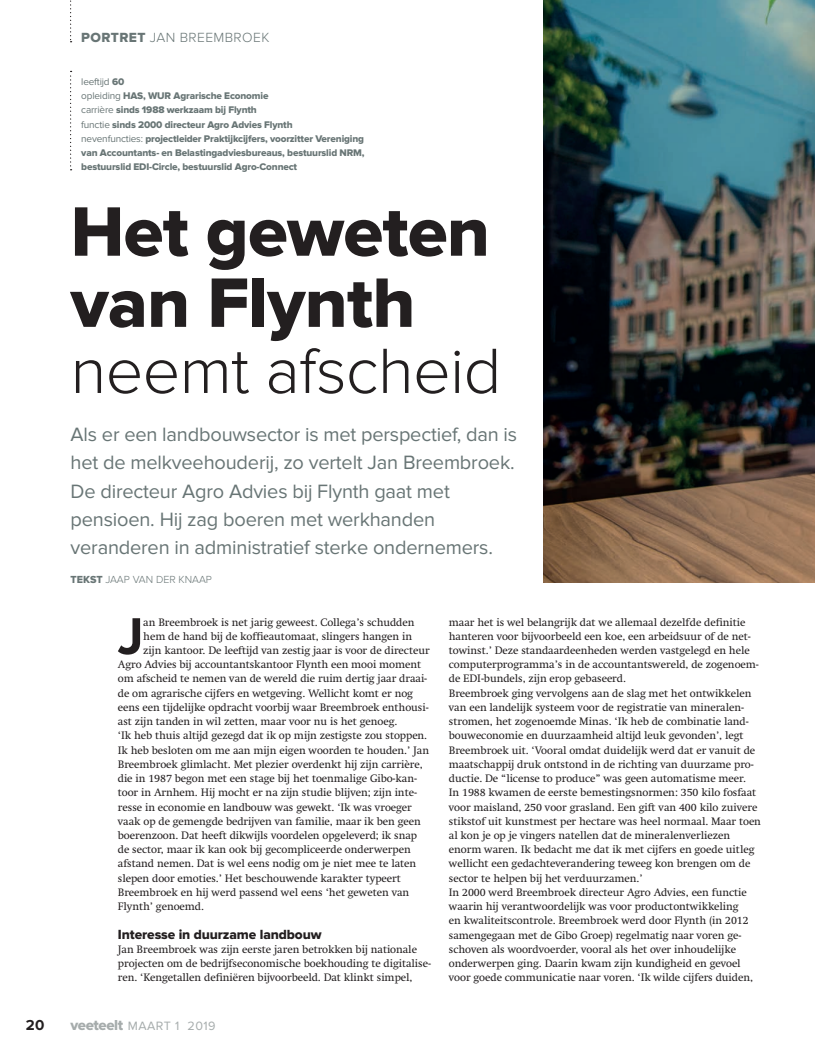
<style>
.page{position:relative;width:815px;height:1052px;background:#fff}
.page>*{position:absolute;margin:0;border:0;box-sizing:border-box;transform-origin:0 0}
.t1{font:72.5px/71.1px "Proxima Nova Extrabld";letter-spacing:-.01em;color:#231f20}
.t2{font:300 66.25px "Proxima Nova";letter-spacing:-.01em;color:#231f20}
.t3{font:700 53.62px "Proxima Nova";color:#231f20}
.t4{font:20px/28.5px "Proxima Nova";letter-spacing:-.01em;color:#687575}
.t5{font:700 15px "Proxima Nova";color:#231f20}
.t6{font:13.75px "Proxima Nova Extrabld";letter-spacing:-.005em;color:#231f20}
.t7{font:300 13.75px "Proxima Nova";letter-spacing:.03em;color:#687575}
.t8{font:12.5px "Proxima Nova";color:#a6acac}
.t9{font:11px/14.2px "Swift LT Pro";letter-spacing:-.005em;color:#231f20}
.t10{font:300 10.62px "Proxima Nova";color:#687575}
.t11{font:10px/14.2px "Proxima Nova Extrabld";letter-spacing:-.015em;color:#687575}
.t12{font:10px "Proxima Nova";letter-spacing:-.015em;color:#687575}
.s1{font-family:"Proxima Nova Extrabld";font-weight:400}
.s2{font-family:"Proxima Nova Extrabld"}
.s3{font-family:"Proxima Nova"}
.s4{font-family:"Proxima Nova Extrabld";font-size:15px}
</style>
<div class="page">
<img style="left:543px;top:0;width:271px;height:583px">
<svg style="left:70px;top:71px;width:2px;height:99px"></svg>
<svg style="left:70px;top:0;width:2px;height:42px"></svg>
<p class="t7" style="left:81px;top:30px;width:190px"><span class="s1">PORTRET</span> JAN BREEMBROEK</p>
<p class="t12" style="left:81px;top:76px;width:45px">leeftijd <span class="s2">60</span></p>
<p class="t11" style="left:81px;top:89px;width:285px"><span class="s3">opleiding</span> HAS, WUR Agrarische Economie<br><span class="s3">carrière</span> sinds 1988 werkzaam bij Flynth<br><span class="s3">functie</span> sinds 2000 directeur Agro Advies Flynth<br><span class="s3">nevenfuncties:</span> projectleider Praktijkcijfers, voorzitter Vereniging van Accountants- en Belastingadviesbureaus, bestuurslid NRM, bestuurslid EDI-Circle, bestuurslid Agro-Connect</p>
<h1 class="t1" style="left:71px;top:198px;width:420px">Het geweten van Flynth</h1>
<h2 class="t2" style="left:71px;top:333px;width:432px">neemt afscheid</h2>
<p class="t4" style="left:71px;top:420px;width:448px">Als er een landbouwsector is met perspectief, dan is het de melkveehouderij, zo vertelt Jan Breembroek.<br>De directeur Agro Advies bij Flynth gaat met pensioen. Hij zag boeren met werkhanden veranderen in administratief sterke ondernemers.</p>
<p class="t10" style="left:71px;top:573px;width:143px"><span class="s1">TEKST</span> JAAP VAN DER KNAAP</p>
<h3 class="t3" style="left:117px;top:605px;width:28px">J</h3>
<p class="t9" style="left:143px;top:615px;width:273px">an Breembroek is net jarig geweest. Collega’s schudden</p>
<p class="t9" style="left:143px;top:629px;width:270px">hem de hand bĳ de koffieautomaat, slingers hangen in</p>
<p class="t9" style="left:143px;top:643px;width:288px">zĳn kantoor. De leeftĳd van zestig jaar is voor de directeur</p>
<p class="t9" style="left:118px;top:657px;width:305px">Agro Advies bĳ accountantskantoor Flynth een mooi moment</p>
<p class="t9" style="left:118px;top:671px;width:311px">om afscheid te nemen van de wereld die ruim dertig jaar draai-</p>
<p class="t9" style="left:118px;top:686px;width:296px">de om agrarische cĳfers en wetgeving. Wellicht komt er nog</p>
<p class="t9" style="left:118px;top:700px;width:312px">eens een tĳdelĳke opdracht voorbĳ waar Breembroek enthousi-</p>
<p class="t9" style="left:118px;top:714px;width:281px">ast zĳn tanden in wil zetten, maar voor nu is het genoeg.</p>
<p class="t9" style="left:118px;top:728px;width:311px">‘Ik heb thuis altĳd gezegd dat ik op mĳn zestigste zou stoppen.</p>
<p class="t9" style="left:118px;top:743px;width:313px">Ik heb besloten om me aan mĳn eigen woorden te houden.’ Jan</p>
<p class="t9" style="left:118px;top:757px;width:306px">Breembroek glimlacht. Met plezier overdenkt hĳ zĳn carrière,</p>
<p class="t9" style="left:118px;top:771px;width:300px">die in 1987 begon met een stage bĳ het toenmalige Gibo-kan-</p>
<p class="t9" style="left:118px;top:785px;width:300px">toor in Arnhem. Hĳ mocht er na zĳn studie blĳven; zĳn inte-</p>
<p class="t9" style="left:118px;top:799px;width:295px">resse in economie en landbouw was gewekt. ‘Ik was vroeger</p>
<p class="t9" style="left:118px;top:814px;width:304px">vaak op de gemengde bedrĳven van familie, maar ik ben geen</p>
<p class="t9" style="left:118px;top:828px;width:301px">boerenzoon. Dat heeft dikwĳls voordelen opgeleverd; ik snap</p>
<p class="t9" style="left:118px;top:842px;width:294px">de sector, maar ik kan ook bĳ gecompliceerde onderwerpen</p>
<p class="t9" style="left:118px;top:856px;width:300px">afstand nemen. Dat is wel eens nodig om je niet mee te laten</p>
<p class="t9" style="left:118px;top:871px;width:284px">slepen door emoties.’ Het beschouwende karakter typeert</p>
<p class="t9" style="left:118px;top:885px;width:293px">Breembroek en hĳ werd passend wel eens ‘het geweten van</p>
<p class="t9" style="left:118px;top:899px;width:88px">Flynth’ genoemd.</p>
<p class="t6" style="left:118px;top:926px;width:205px">Interesse in duurzame landbouw</p>
<p class="t9" style="left:118px;top:942px;width:314px">Jan Breembroek was zĳn eerste jaren betrokken bĳ nationale projecten om de bedrĳfseconomische boekhouding te digitalise&shy;ren. ‘Kengetallen definiëren bĳvoorbeeld. Dat klinkt simpel,</p>
<h3 class="t5" style="left:26px;top:1016px;width:20px">20</h3>
<p class="t8" style="left:71px;top:1018px;width:146px"><span class="s4">veeteelt</span> MAART 1 2019</p>
<p class="t9" style="left:448px;top:615px;width:313px">maar het is wel belangrĳk dat we allemaal dezelfde definitie hanteren voor bĳvoorbeeld een koe, een arbeidsuur of de net&shy;towinst.’ Deze standaardeenheden werden vastgelegd en hele computerprogramma’s in de accountantswereld, de zogenoem&shy;de EDI-bundels, zĳn erop gebaseerd.<br>Breembroek ging vervolgens aan de slag met het ontwikkelen van een landelĳk systeem voor de registratie van mineralen&shy;stromen, het zogenoemde Minas. ‘Ik heb de combinatie land&shy;bouweconomie en duurzaamheid altĳd leuk gevonden’, legt Breembroek uit. ‘Vooral omdat duidelĳk werd dat er vanuit de maatschappĳ druk ontstond in de richting van duurzame pro&shy;ductie. De “license to produce” was geen automatisme meer.<br>In 1988 kwamen de eerste bemestingsnormen: 350 kilo fosfaat voor maisland, 250 voor grasland. Een gift van 400 kilo zuivere stikstof uit kunstmest per hectare was heel normaal. Maar toen al kon je op je vingers natellen dat de mineralenverliezen enorm waren. Ik bedacht me dat ik met cĳfers en goede uitleg wellicht een gedachteverandering teweeg kon brengen om de sector te helpen bĳ het verduurzamen.’<br>In 2000 werd Breembroek directeur Agro Advies, een functie waarin hĳ verantwoordelĳk was voor productontwikkeling<br>en kwaliteitscontrole. Breembroek werd door Flynth (in 2012 samengegaan met de Gibo Groep) regelmatig naar voren ge&shy;schoven als woordvoerder, vooral als het over inhoudelĳke onderwerpen ging. Daarin kwam zĳn kundigheid en gevoel voor goede communicatie naar voren. ‘Ik wilde cĳfers duiden,</p>
</div>
